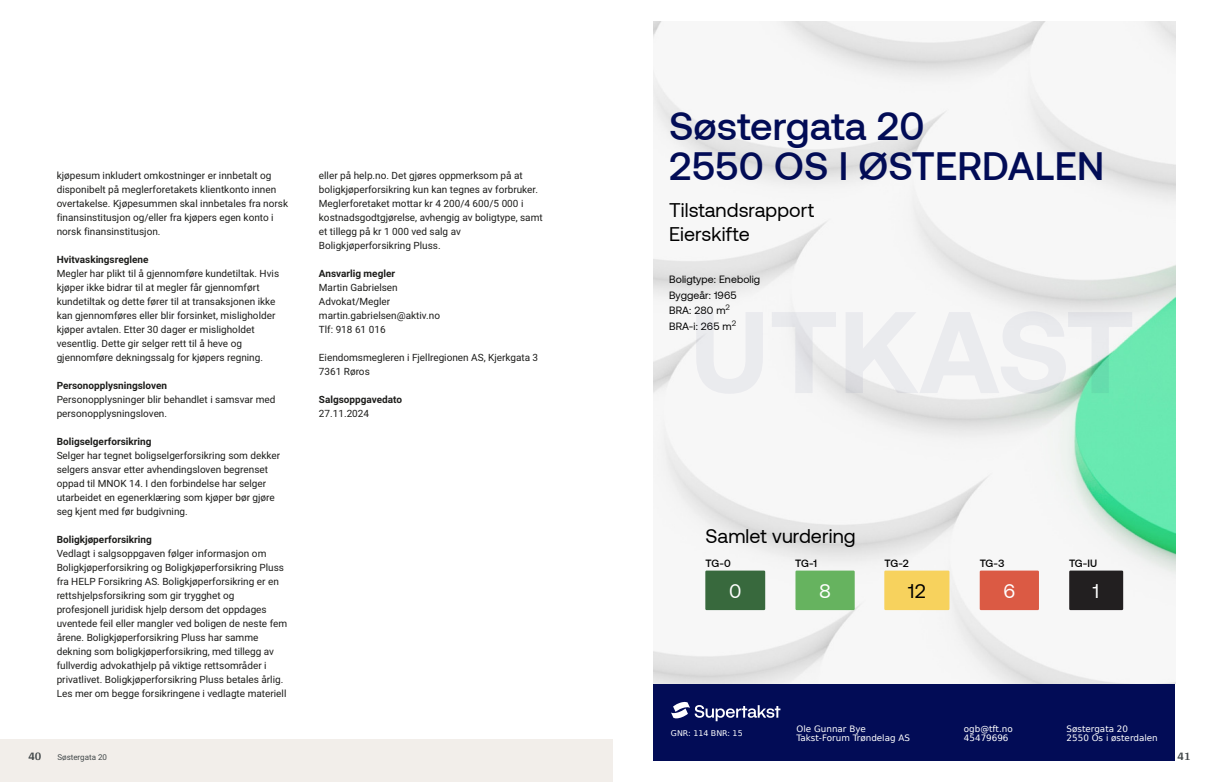
<style>
.page{position:relative;width:1219px;height:782px;background:#fff}
.page>*{position:absolute;margin:0;border:0;box-sizing:border-box;transform-origin:0 0}
.t1{font:500 39.5px/39.5px "Aeonik";letter-spacing:.005em;color:#020c56}
.t2{font:19.7px/23.7px "Aeonik";letter-spacing:.005em;color:#000}
.t3{font:19.7px "Aeonik";color:#fff}
.t4{font:700 12px "Arya";color:#414749}
.t5{font:10.5px/15.8px "Aeonik";letter-spacing:.01em;color:#000}
.t6{font:500 10.5px "Aeonik";letter-spacing:-.04em;color:#000}
.t7{font:10px/14px "Roboto Vitec";color:#1d1d1b}
.t8{font:700 10px "Roboto Vitec";color:#1d1d1b}
.t9{font:8.8px/9.7px "DejaVu Sans";color:#fff}
.t10{font:8px "Roboto Vitec";color:#414749}
.t11{font:7.9px "DejaVu Sans";color:#fff}
.t12{font:7.9px "Aeonik";color:#1d1d1b}
</style>
<div class="page">
<div style="left:0;top:739px;width:612px;height:42px;background:#f2eeea"></div>
<div style="left:653px;top:684px;width:522px;height:76px;background:#020c56"></div>
<svg style="left:671px;top:701px;width:109px;height:20px"></svg>
<img style="left:653px;top:21px;width:522px;height:662px">
<div style="left:705px;top:570px;width:60px;height:40px;background:#38693d"></div>
<div style="left:795px;top:570px;width:60px;height:40px;background:#66b35f"></div>
<div style="left:884px;top:570px;width:65px;height:40px;background:#f7d25d"></div>
<div style="left:980px;top:570px;width:59px;height:40px;background:#db5a44"></div>
<div style="left:1069px;top:570px;width:54px;height:40px;background:#221f20"></div>
<svg style="left:696px;top:312px;width:67px;height:81px"></svg>
<svg style="left:772px;top:312px;width:64px;height:81px"></svg>
<svg style="left:845px;top:311px;width:287px;height:82px"></svg>
<p class="t7" style="left:57px;top:167px;width:233px">kjøpesum inkludert omkostninger er innbetalt og disponibelt på meglerforetakets klientkonto innen overtakelse. Kjøpesummen skal innbetales fra norsk finansinstitusjon og/eller fra kjøpers egen konto i norsk finansinstitusjon.</p>
<p class="t8" style="left:57px;top:252px;width:93px">Hvitvaskingsreglene</p>
<p class="t7" style="left:57px;top:265px;width:224px">Megler har plikt til å gjennomføre kundetiltak. Hvis kjøper ikke bidrar til at megler får gjennomført kundetiltak og dette fører til at transaksjonen ikke kan gjennomføres eller blir forsinket, misligholder kjøper avtalen. Etter 30 dager er misligholdet vesentlig. Dette gir selger rett til å heve og gjennomføre dekningssalg for kjøpers regning.</p>
<p class="t8" style="left:57px;top:378px;width:112px">Personopplysningsloven</p>
<p class="t7" style="left:57px;top:391px;width:220px">Personopplysninger blir behandlet i samsvar med personopplysningsloven.</p>
<p class="t8" style="left:57px;top:434px;width:96px">Boligselgerforsikring</p>
<p class="t7" style="left:57px;top:447px;width:225px">Selger har tegnet boligselgerforsikring som dekker selgers ansvar etter avhendingsloven begrenset oppad til MNOK 14. I den forbindelse har selger utarbeidet en egenerklæring som kjøper bør gjøre seg kjent med før budgivning.</p>
<p class="t8" style="left:57px;top:532px;width:97px">Boligkjøperforsikring</p>
<p class="t7" style="left:57px;top:545px;width:232px">Vedlagt i salgsoppgaven følger informasjon om Boligkjøperforsikring og Boligkjøperforsikring Pluss fra HELP Forsikring AS. Boligkjøperforsikring er en rettshjelpsforsikring som gir trygghet og profesjonell juridisk hjelp dersom det oppdages uventede feil eller mangler ved boligen de neste fem årene. Boligkjøperforsikring Pluss har samme dekning som boligkjøperforsikring, med tillegg av fullverdig advokathjelp på viktige rettsområder i privatlivet. Boligkjøperforsikring Pluss betales årlig.<br>Les mer om begge forsikringene i vedlagte materiell</p>
<p class="t4" style="left:28px;top:749px;width:15px">40</p>
<p class="t10" style="left:57px;top:751px;width:51px">Søstergata 20</p>
<p class="t7" style="left:319px;top:167px;width:225px">eller på help.no. Det gjøres oppmerksom på at boligkjøperforsikring kun kan tegnes av forbruker.<br>Meglerforetaket mottar kr 4 200/4 600/5 000 i kostnadsgodtgjørelse, avhengig av boligtype, samt et tillegg på kr 1 000 ved salg av Boligkjøperforsikring Pluss.</p>
<p class="t8" style="left:319px;top:266px;width:78px">Ansvarlig megler</p>
<p class="t7" style="left:319px;top:279px;width:123px">Martin Gabrielsen<br>Advokat/Megler martin.gabrielsen@aktiv.no<br>Tlf: 918 61 016</p>
<p class="t7" style="left:319px;top:349px;width:221px">Eiendomsmegleren i Fjellregionen AS, Kjerkgata 3<br>7361 Røros</p>
<p class="t8" style="left:319px;top:392px;width:85px">Salgsoppgavedato</p>
<p class="t7" style="left:319px;top:405px;width:52px">27.11.2024</p>
<h1 class="t1" style="left:669px;top:107px;width:437px">Søstergata 20<br>2550 OS I ØSTERDALEN</h1>
<h2 class="t2" style="left:669px;top:198px;width:147px">Tilstandsrapport<br>Eierskifte</h2>
<p class="t5" style="left:669px;top:271px;width:93px">Boligtype: Enebolig<br>Byggeår: 1965<br>BRA: 280 m<br>BRA-i: 265 m</p>
<p class="t12" style="left:726px;top:303px;width:6px">2</p>
<p class="t12" style="left:732px;top:319px;width:6px">2</p>
<h2 class="t2" style="left:705px;top:524px;width:152px">Samlet vurdering</h2>
<p class="t6" style="left:705px;top:557px;width:27px">TG-0</p>
<h2 class="t3" style="left:729px;top:580px;width:14px">0</h2>
<p class="t6" style="left:795px;top:557px;width:23px">TG-1</p>
<h2 class="t3" style="left:819px;top:580px;width:13px">8</h2>
<p class="t6" style="left:885px;top:557px;width:26px">TG-2</p>
<h2 class="t2" style="left:908px;top:579px;width:19px">12</h2>
<p class="t6" style="left:980px;top:557px;width:26px">TG-3</p>
<h2 class="t3" style="left:1003px;top:580px;width:13px">6</h2>
<p class="t6" style="left:1069px;top:557px;width:30px">TG-IU</p>
<h2 class="t3" style="left:1093px;top:580px;width:8px">1</h2>
<p class="t11" style="left:671px;top:726px;width:73px">GNR: 114 BNR: 15</p>
<p class="t9" style="left:797px;top:723px;width:115px">Ole Gunnar Bye<br>Takst-Forum Trøndelag AS</p>
<p class="t9" style="left:964px;top:723px;width:50px">ogb@tft.no<br>45479696</p>
<p class="t9" style="left:1067px;top:723px;width:93px">Søstergata 20<br>2550 Os i østerdalen</p>
<p class="t4" style="left:1177px;top:749px;width:15px">41</p>
</div>
